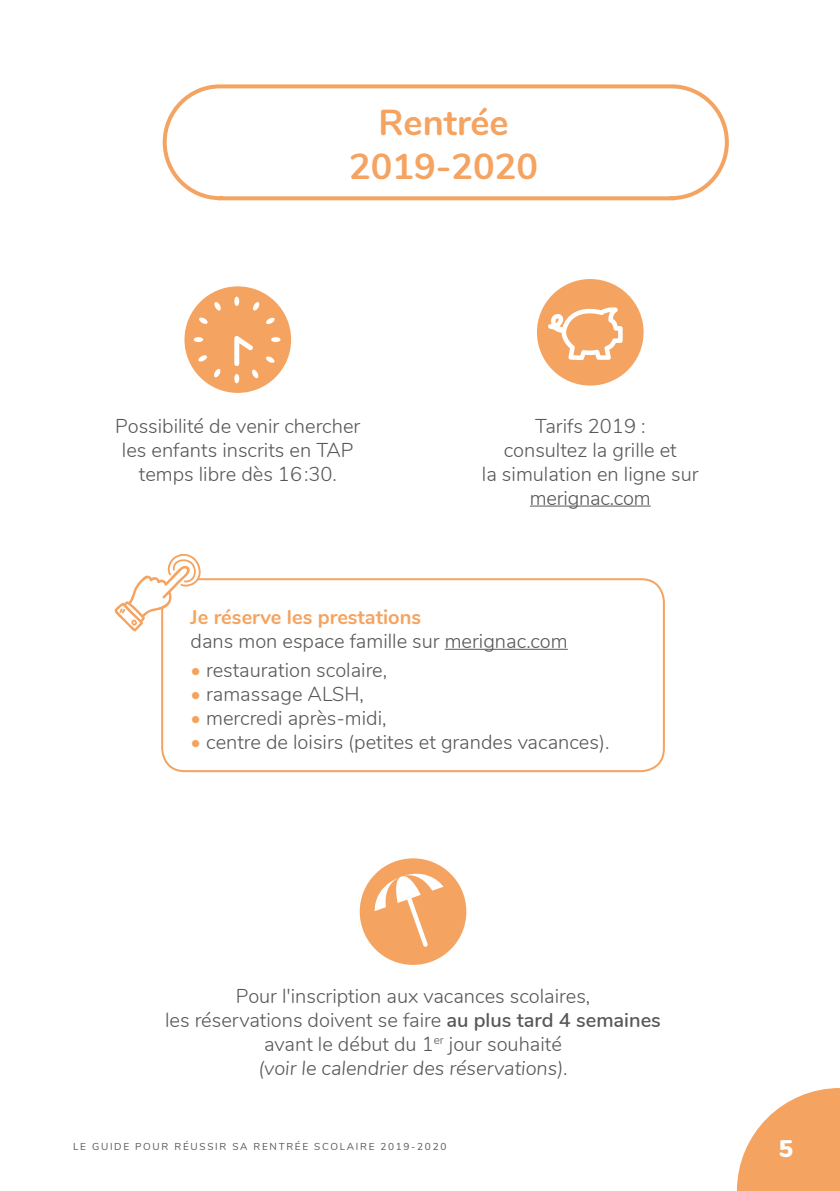
<style>
.page{position:relative;width:840px;height:1191px;background:#fff}
.page>*{position:absolute;margin:0;border:0;box-sizing:border-box;transform-origin:0 0}
.t1{font:700 36px/43.2px "Nunito";color:#f5a360;text-align:center}
.t2{font:900 24px "Nunito";color:#fff}
.t3{font:300 20px/24px "Nunito";color:#575756;text-align:center}
.t4{font:700 20px "Nunito";color:#f5a360}
.t5{font:10px "Nunito";letter-spacing:.17em;color:#575756}
.s1{color:#f5a360}
.s2{font-weight:600}
.s3{font-style:italic}
</style>
<div class="page">
<svg style="left:737px;top:1088px;width:102px;height:103px"></svg>
<svg style="left:537px;top:279px;width:106px;height:106px"></svg>
<svg style="left:184px;top:286px;width:107px;height:107px"></svg>
<svg style="left:162px;top:84px;width:567px;height:117px"></svg>
<hr style="left:529px;top:505px;width:121px;height:1px;background:#575756">
<svg style="left:359px;top:858px;width:107px;height:107px"></svg>
<div style="left:161px;top:578px;width:503px;height:194px;border:2px solid #f5a360;border-radius:23px"></div>
<hr style="left:444px;top:649px;width:123px;height:1px;background:#575756">
<svg style="left:114px;top:553px;width:89px;height:78px"></svg>
<h1 class="t1" style="left:349px;top:99px;width:190px">Rentrée<br>2019-2020</h1>
<p class="t3" style="left:115px;top:413px;width:246px">Possibilité de venir chercher les enfants inscrits en TAP temps libre dès 16 :30.</p>
<p class="t3" style="left:481px;top:412px;width:218px">Tarifs 2019 :<br>consultez la grille et<br>la simulation en ligne sur merignac.com</p>
<p class="t4" style="left:190px;top:602px;width:232px">Je réserve les prestations</p>
<p class="t3" style="left:190px;top:627px;width:378px">dans mon espace famille sur merignac.com</p>
<p class="t3" style="left:190px;top:657px;width:198px"><span class="s1">•</span> restauration scolaire,</p>
<p class="t3" style="left:190px;top:681px;width:175px"><span class="s1">•</span> ramassage ALSH,</p>
<p class="t3" style="left:190px;top:705px;width:197px"><span class="s1">•</span> mercredi après-midi,</p>
<p class="t3" style="left:190px;top:729px;width:420px"><span class="s1">•</span> centre de loisirs (petites et grandes vacances).</p>
<p class="t3" style="left:165px;top:983px;width:497px">Pour l'inscription aux vacances scolaires,<br>les réservations doivent se faire <span class="s2">au plus tard 4 semaines </span>avant le début du 1<sup>er</sup> jour souhaité<br><span class="s3">(voir le calendrier des réservations).</span></p>
<p class="t5" style="left:73px;top:1139px;width:374px">LE GUIDE POUR RÉUSSIR SA RENTRÉE SCOLAIRE 2019-2020</p>
<p class="t2" style="left:778px;top:1131px;width:16px">5</p>
</div>
